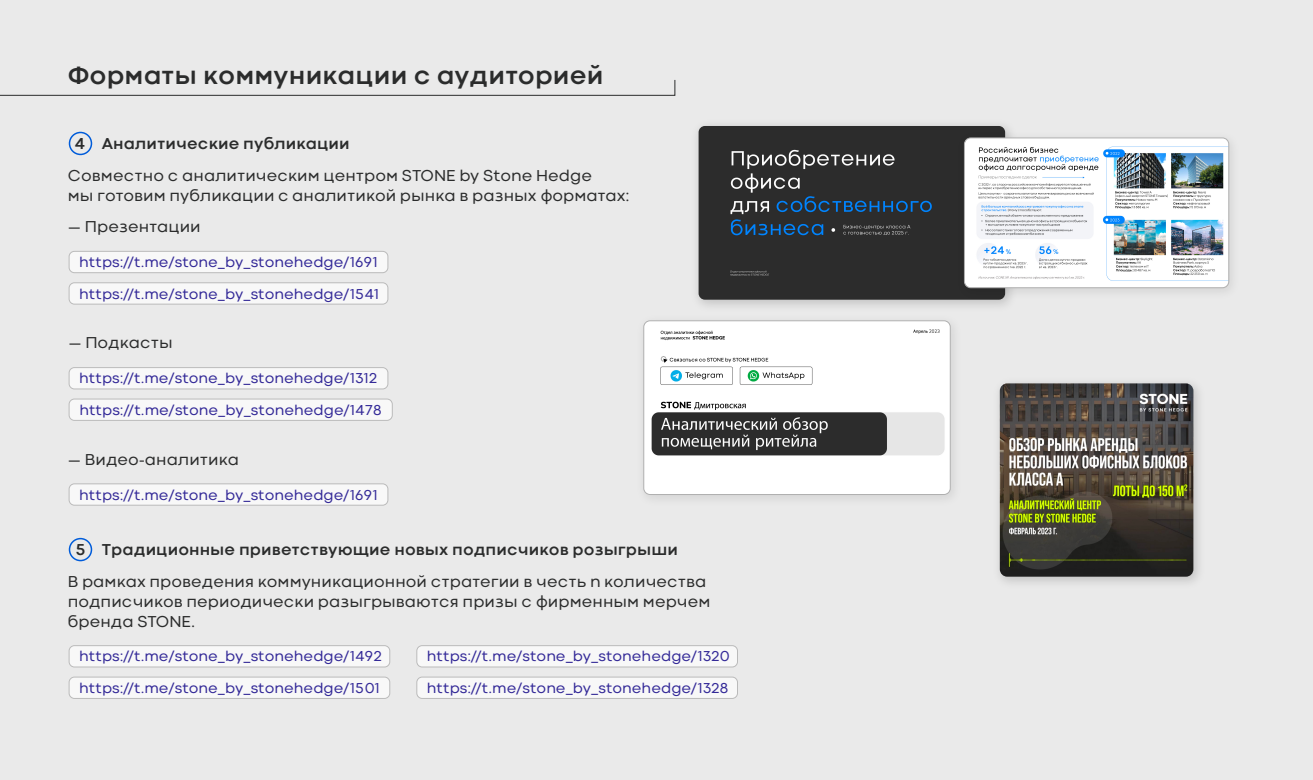
<style>
.page{position:relative;width:1313px;height:780px;background:#fff}
.page>*{position:absolute;margin:0;border:0;box-sizing:border-box;transform-origin:0 0}
.t1{font:700 26.25px "Codec Cold";color:#2b2c2c}
.t2{font:16.5px/19.8px "Codec Cold";color:#2b2c2c}
.t3{font:700 16.5px "Codec Cold";color:#2b2c2c}
.t4{font:15px/31.4px "Codec Cold";color:#342a98}
</style>
<div class="page">
<div style="left:0;top:0;width:1312px;height:780px;background:#eaeaea"></div>
<div style="left:69px;top:251px;width:319px;height:22px;background:#f8f8f8;border-radius:5px"></div>
<div style="left:69px;top:251px;width:319px;height:22px;border:1px solid #a6a6a6;border-radius:5px"></div>
<div style="left:69px;top:283px;width:319px;height:21px;background:#f8f8f8;border-radius:5px"></div>
<div style="left:69px;top:282px;width:319px;height:23px;border:1px solid #a6a6a6;border-radius:5px"></div>
<div style="left:69px;top:646px;width:321px;height:21px;background:#f8f8f8;border-radius:5px"></div>
<div style="left:69px;top:645px;width:321px;height:22px;border:1px solid #a6a6a6;border-radius:5px"></div>
<div style="left:69px;top:677px;width:321px;height:21px;background:#f8f8f8;border-radius:5px"></div>
<div style="left:69px;top:677px;width:321px;height:22px;border:1px solid #a6a6a6;border-radius:5px"></div>
<div style="left:417px;top:646px;width:320px;height:21px;background:#f8f8f8;border-radius:5px"></div>
<div style="left:416px;top:645px;width:322px;height:22px;border:1px solid #a6a6a6;border-radius:5px"></div>
<div style="left:417px;top:677px;width:320px;height:21px;background:#f8f8f8;border-radius:5px"></div>
<div style="left:416px;top:677px;width:322px;height:22px;border:1px solid #a6a6a6;border-radius:5px"></div>
<div style="left:69px;top:368px;width:319px;height:21px;background:#f8f8f8;border-radius:5px"></div>
<div style="left:69px;top:367px;width:319px;height:22px;border:1px solid #a6a6a6;border-radius:5px"></div>
<div style="left:69px;top:484px;width:319px;height:21px;background:#f8f8f8;border-radius:5px"></div>
<div style="left:69px;top:483px;width:319px;height:23px;border:1px solid #a6a6a6;border-radius:5px"></div>
<div style="left:69px;top:399px;width:323px;height:21px;background:#f8f8f8;border-radius:5px"></div>
<div style="left:69px;top:399px;width:324px;height:22px;border:1px solid #a6a6a6;border-radius:5px"></div>
<div style="left:69px;top:132px;width:23px;height:23px;border:2px solid #005cda;border-radius:50%"></div>
<div style="left:69px;top:538px;width:23px;height:23px;border:2px solid #005cda;border-radius:50%"></div>
<img style="left:698px;top:126px;width:307px;height:174px">
<img style="left:1001px;top:385px;width:198px;height:198px">
<img style="left:999px;top:383px;width:194px;height:194px">
<img style="left:953px;top:127px;width:279px;height:177px">
<img style="left:964px;top:138px;width:264px;height:150px">
<div style="left:964px;top:138px;width:264px;height:150px;border:1px solid #b0b0b0;border-radius:6px"></div>
<img style="left:643px;top:320px;width:311px;height:179px">
<img style="left:644px;top:321px;width:306px;height:173px">
<div style="left:643px;top:321px;width:307px;height:174px;border:1px solid #b0b0b0;border-radius:6px"></div>
<svg style="left:0;top:80px;width:675px;height:16px"></svg>
<h1 class="t1" style="left:68px;top:59px;width:537px">Форматы коммуникации с аудиторией</h1>
<p class="t3" style="left:74px;top:134px;width:12px">4</p>
<p class="t3" style="left:102px;top:134px;width:249px">Аналитические публикации</p>
<p class="t2" style="left:68px;top:165px;width:563px">Совместно с аналитическим центром STONE by Stone Hedge<br>мы готовим публикации c аналитикой рынка в разных форматах:</p>
<p class="t2" style="left:68px;top:216px;width:134px">— Презентации</p>
<p class="t4" style="left:79px;top:246px;width:301px">https://t.me/stone_by_stonehedge/1691 https://t.me/stone_by_stonehedge/1541</p>
<p class="t2" style="left:68px;top:333px;width:106px">— Подкасты</p>
<p class="t4" style="left:79px;top:363px;width:299px">https://t.me/stone_by_stonehedge/1312</p>
<p class="t4" style="left:79px;top:394px;width:304px">https://t.me/stone_by_stonehedge/1478</p>
<p class="t2" style="left:68px;top:449px;width:173px">— Видео-аналитика</p>
<p class="t4" style="left:79px;top:479px;width:300px">https://t.me/stone_by_stonehedge/1691</p>
<p class="t3" style="left:76px;top:540px;width:12px">5</p>
<p class="t3" style="left:102px;top:540px;width:577px">Традиционные приветствующие новых подписчиков розыгрыши</p>
<p class="t2" style="left:68px;top:571px;width:644px">В рамках проведения коммуникационной стратегии в честь n количества подписчиков периодически разыгрываются призы с фирменным мерчем бренда STONE.</p>
<p class="t4" style="left:79px;top:641px;width:304px">https://t.me/stone_by_stonehedge/1492 https://t.me/stone_by_stonehedge/1501</p>
<p class="t4" style="left:427px;top:641px;width:304px">https://t.me/stone_by_stonehedge/1320 https://t.me/stone_by_stonehedge/1328</p>
</div>
